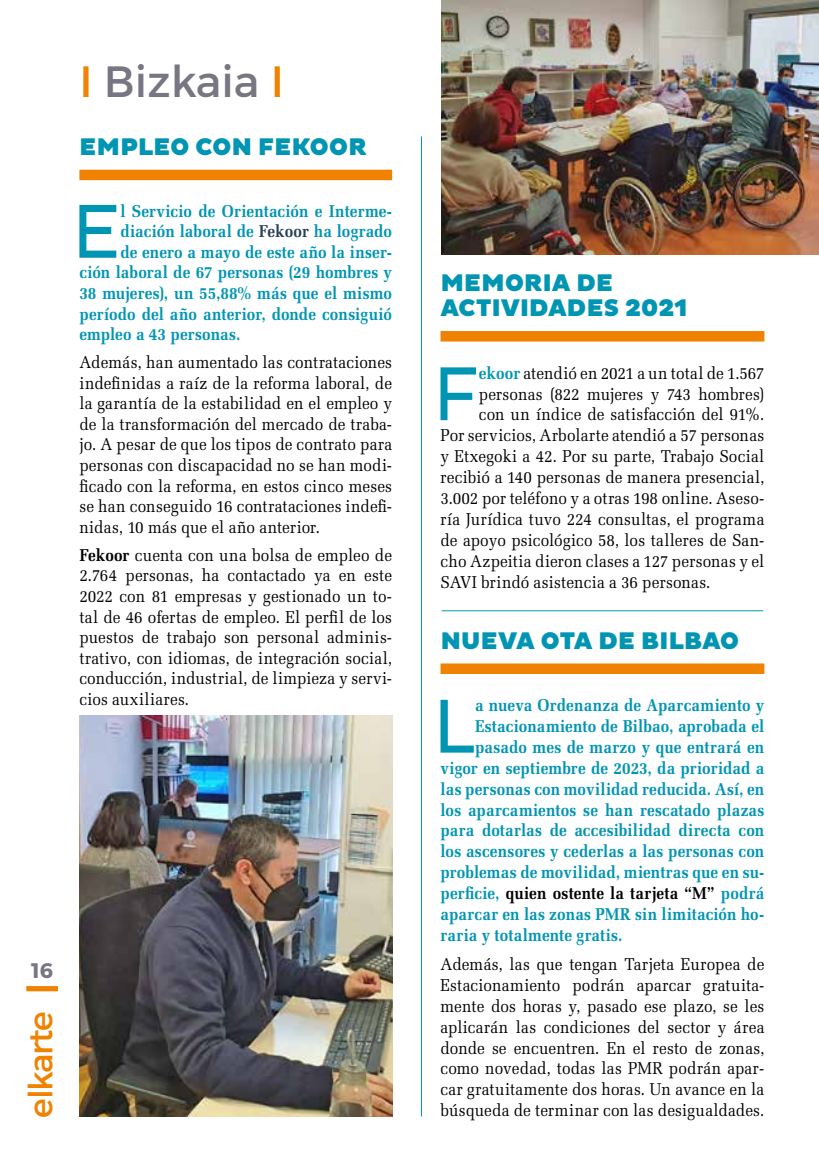
<style>
.page{position:relative;width:819px;height:1166px;background:#fff}
.page>*{position:absolute;margin:0;border:0;box-sizing:border-box;transform-origin:0 0}
.t1{font:77.7px "Pluto Sans";color:#0095b3;scale:.9 1}
.t2{font:43.75px "Montserrat";color:#787682}
.t3{font:33.25px "Montserrat";letter-spacing:-.04em;color:#ef8200}
.t4{font:900 24.5px "Pluto Sans";letter-spacing:.005em;color:#0095b3}
.t5{font:700 21px "Montserrat";color:#787682}
.t6{font:17.15px/20.7px "Melior";letter-spacing:.01em;color:#000;text-align:justify;scale:.9 1}
.t7{font:700 17.15px "Melior";letter-spacing:.005em;color:#0095b3;scale:.9 1}
.t8{font:700 17.15px "Melior";letter-spacing:.01em;color:#000;scale:.9 1}
.s1{color:#ef8200}
.s2{color:#273f55}
.s3{font-weight:700}
.s4{font-weight:700;color:#0095b3}
.s5{color:#0095b3}
</style>
<div class="page">
<div style="left:26px;top:986px;width:32px;height:5px;background:#ef8200"></div>
<div style="left:79px;top:170px;width:313px;height:10px;background:#ef8200"></div>
<div style="left:440px;top:331px;width:324px;height:10px;background:#ef8200"></div>
<div style="left:440px;top:663px;width:324px;height:11px;background:#ef8200"></div>
<hr style="left:421px;top:136px;width:1px;height:980px;background:#0095b3">
<img style="left:79px;top:716px;width:313px;height:400px">
<img style="left:441px;top:0;width:378px;height:254px">
<hr style="left:441px;top:610px;width:322px;height:1px;background:#0095b3">
<h2 class="t2" style="left:79px;top:54px;width:206px"><span class="s1">I</span> Bizkaia <span class="s1">I</span></h2>
<h3 class="t4" style="left:80px;top:132px;width:37px">EMPLEO</h3>
<h3 class="t4" style="left:195px;top:132px;width:19px">CON</h3>
<h3 class="t4" style="left:258px;top:132px;width:72px">FEKOOR</h3>
<h1 class="t1" style="left:72px;top:187px;width:55px">E</h1>
<p class="t7" style="left:120px;top:200px;width:303px">l Servicio de Orientación e Interme-</p>
<p class="t7" style="left:120px;top:220px;width:303px">diación laboral de <span class="s2">Fekoor</span> ha logrado</p>
<p class="t7" style="left:120px;top:241px;width:303px">de enero a mayo de este año la inser-</p>
<p class="t7" style="left:79px;top:262px;width:349px">ción laboral de 67 personas (29 hombres y</p>
<p class="t7" style="left:79px;top:282px;width:349px">38 mujeres), un 55,88% más que el mismo</p>
<p class="t7" style="left:79px;top:303px;width:349px">período del año anterior, donde consiguió</p>
<p class="t7" style="left:79px;top:323px;width:180px">empleo a 43 personas.</p>
<p class="t6" style="left:79px;top:352px;width:349px">Además, han aumentado las contrataciones indefinidas a raíz de la reforma laboral, de la garantía de la estabilidad en el empleo y de la transformación del mercado de traba&shy;jo. A pesar de que los tipos de contrato para personas con discapacidad no se han modi&shy;ficado con la reforma, en estos cinco meses se han conseguido 16 contrataciones indefi&shy;nidas, 10 más que el año anterior.</p>
<p class="t6" style="left:79px;top:544px;width:349px"><span class="s3">Fekoor</span> cuenta con una bolsa de empleo de 2.764 personas, ha contactado ya en este 2022 con 81 empresas y gestionado un to&shy;tal de 46 ofertas de empleo. El perfil de los puestos de trabajo son personal adminis&shy;trativo, con idiomas, de integración social, conducción, industrial, de limpieza y servi&shy;cios auxiliares.</p>
<p class="t5" style="left:31px;top:958px;width:23px">16</p>
<h3 class="t3" style="left:20px;top:1117px;width:107px;rotate:-90deg">elkarte</h3>
<h3 class="t4" style="left:440px;top:269px;width:42px">MEMORIA</h3>
<h3 class="t4" style="left:576px;top:269px;width:18px">DE</h3>
<h3 class="t4" style="left:440px;top:294px;width:18px">ACTIVIDADES</h3>
<h3 class="t4" style="left:625px;top:294px;width:64px">2021</h3>
<h1 class="t1" style="left:433px;top:350px;width:52px">F</h1>
<p class="t6" style="left:479px;top:363px;width:319px"><span class="s4">ekoor</span> atendió en 2021 a un total de 1.567</p>
<p class="t6" style="left:479px;top:383px;width:319px">personas (822 mujeres y 743 hombres)</p>
<p class="t6" style="left:479px;top:404px;width:319px">con un índice de satisfacción del 91%.</p>
<p class="t6" style="left:440px;top:425px;width:361px">Por servicios, Arbolarte atendió a 57 personas</p>
<p class="t6" style="left:440px;top:446px;width:361px">y Etxegoki a 42. Por su parte, Trabajo Social</p>
<p class="t6" style="left:440px;top:467px;width:361px">recibió a 140 personas de manera presencial,</p>
<p class="t6" style="left:440px;top:488px;width:361px">3.002 por teléfono y a otras 198 online. Aseso-</p>
<p class="t6" style="left:440px;top:509px;width:361px">ría Jurídica tuvo 224 consultas, el programa</p>
<p class="t6" style="left:440px;top:530px;width:361px">de apoyo psicológico 58, los talleres de San-</p>
<p class="t6" style="left:440px;top:550px;width:361px">cho Azpeitia dieron clases a 127 personas y el</p>
<p class="t6" style="left:440px;top:571px;width:301px">SAVI brindó asistencia a 36 personas.</p>
<h3 class="t4" style="left:440px;top:626px;width:40px">NUEVA</h3>
<h3 class="t4" style="left:540px;top:626px;width:136px">OTA DE BILBAO</h3>
<h1 class="t1" style="left:433px;top:682px;width:48px">L</h1>
<p class="t7" style="left:475px;top:695px;width:323px">a nueva Ordenanza de Aparcamiento y</p>
<p class="t7" style="left:475px;top:715px;width:323px">Estacionamiento de Bilbao, aprobada el</p>
<p class="t7" style="left:475px;top:736px;width:323px">pasado mes de marzo y que entrará en</p>
<p class="t7" style="left:440px;top:757px;width:361px">vigor en septiembre de 2023, da prioridad a</p>
<p class="t7" style="left:440px;top:778px;width:361px">las personas con movilidad reducida. Así, en</p>
<p class="t7" style="left:440px;top:799px;width:361px">los aparcamientos se han rescatado plazas</p>
<p class="t7" style="left:440px;top:820px;width:361px">para dotarlas de accesibilidad directa con</p>
<p class="t7" style="left:440px;top:841px;width:361px">los ascensores y cederlas a las personas con</p>
<p class="t7" style="left:440px;top:862px;width:361px">problemas de movilidad, mientras que en su-</p>
<p class="t8" style="left:440px;top:883px;width:361px"><span class="s5">perficie,</span> quien ostente la tarjeta “M” <span class="s5">podrá</span></p>
<p class="t7" style="left:440px;top:903px;width:361px">aparcar en las zonas PMR sin limitación ho-</p>
<p class="t7" style="left:440px;top:924px;width:203px">raria y totalmente gratis.</p>
<p class="t6" style="left:440px;top:953px;width:361px">Además, las que tengan Tarjeta Europea de Estacionamiento podrán aparcar gratuita&shy;mente dos horas y, pasado ese plazo, se les aplicarán las condiciones del sector y área donde se encuentren. En el resto de zonas, como novedad, todas las PMR podrán apar&shy;car gratuitamente dos horas. Un avance en la búsqueda de terminar con las desigualdades.</p>
</div>
